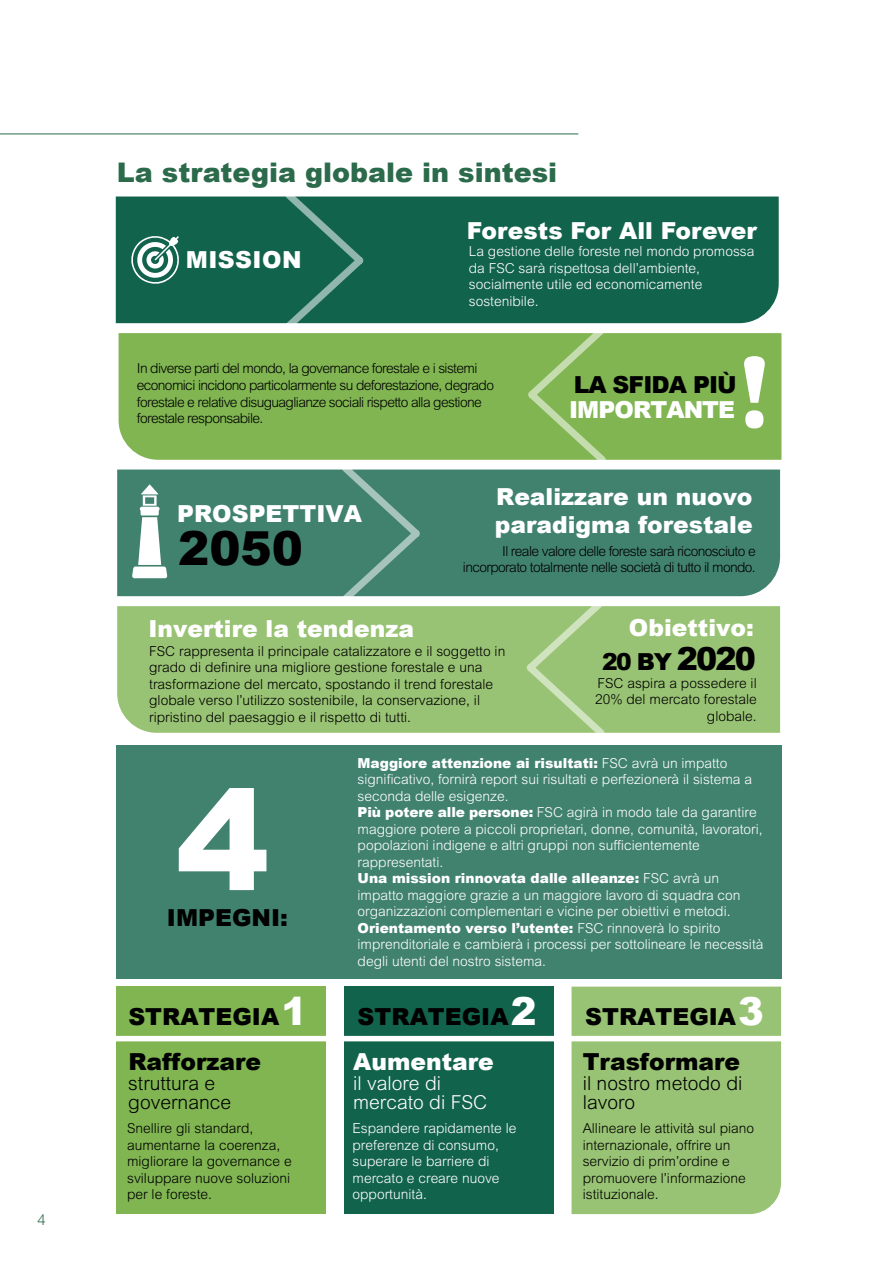
<style>
.page{position:relative;width:893px;height:1263px;background:#fff}
.page>*{position:absolute;margin:0;border:0;box-sizing:border-box;transform-origin:0 0}
.t1{font:900 140.1px "Arial";color:#fff}
.t2{font:700 105.6px "Britannic";color:#fff}
.t3{font:900 46.8px "Arial";color:#000}
.t4{font:900 27px "Arial";color:#2b6a4a}
.t5{font:900 23.4px/28px "Arial";color:#fff}
.t6{font:900 23.4px "Arial";color:#000}
.t7{font:900 23.4px "Arial";letter-spacing:-.04em;color:#000}
.t8{font:900 23.4px "Arial";letter-spacing:-.04em;color:#fff}
.t9{font:900 23.4px "Arial";letter-spacing:.02em;color:#fff}
.t10{font:300 19.35px/19.4px "Arial MT Std";color:#000}
.t11{font:300 19.35px/19.4px "Arial MT Std";color:#fff}
.t12{font:300 15px "Arial MT Std";color:#2b6a4a}
.t13{font:300 13.8px/16.5px "Arial MT Std";color:#fff}
.t14{font:300 13.8px/16.5px "Arial MT Std";color:#000}
.t15{font:300 13.8px/16.5px "Arial MT Std";letter-spacing:-.045em;color:#000}
.t16{font:900 13.8px "Arial";color:#fff}
.s1{color:#000}
.s2{font-size:31.65px;color:#000}
.s3{font-family:"Arial MT Std";font-weight:300}
.s4{font-family:"Arial";font-weight:900}
.s5{font-size:38.55px;color:#fff}
</style>
<div class="page">
<hr style="left:0;top:134px;width:578px;height:1px;background:#2b6a4a">
<div style="left:119px;top:333px;width:662px;height:127px;background:#80b552"></div>
<svg style="left:528px;top:333px;width:78px;height:127px;background:#89ba5e"></svg>
<div style="left:117px;top:606px;width:663px;height:127px;background:#99c374"></div>
<svg style="left:527px;top:606px;width:78px;height:127px;background:#a0c77e"></svg>
<div style="left:116px;top:986px;width:210px;height:228px;background:#80b552"></div>
<div style="left:344px;top:986px;width:209px;height:228px;background:#12634c"></div>
<div style="left:572px;top:986px;width:209px;height:228px;background:#99c374"></div>
<div style="left:116px;top:197px;width:663px;height:126px;background:#12634c"></div>
<svg style="left:286px;top:196px;width:77px;height:128px;background:#256f5a"></svg>
<div style="left:117px;top:469px;width:663px;height:127px;background:#41826f"></div>
<svg style="left:342px;top:469px;width:78px;height:128px;background:#508b7a"></svg>
<div style="left:116px;top:745px;width:666px;height:233px;background:#41826f"></div>
<svg style="left:132px;top:484px;width:35px;height:94px"></svg>
<svg style="left:131px;top:236px;width:48px;height:48px"></svg>
<div style="left:111px;top:1036px;width:678px;height:5px;background:#fff"></div>
<p class="t12" style="left:37px;top:1211px;width:10px">4</p>
<h3 class="t4" style="left:117px;top:153px;width:442px">La strategia globale in sintesi</h3>
<h3 class="t9" style="left:186px;top:243px;width:117px">MISSION</h3>
<h3 class="t5" style="left:467px;top:215px;width:292px">Forests For All Forever</h3>
<p class="t13" style="left:469px;top:243px;width:287px">La gestione delle foreste nel mondo promossa da FSC sarà rispettosa dell’ambiente, socialmente utile ed economicamente sostenibile.</p>
<p class="t15" style="left:137px;top:360px;width:359px">In diverse parti del mondo, la governance forestale e i sistemi economici incidono particolarmente su deforestazione, degrado forestale e relative disuguaglianze sociali rispetto alla gestione forestale responsabile.</p>
<h3 class="t7" style="left:574px;top:368px;width:165px">LA SFIDA PIÙ</h3>
<h3 class="t8" style="left:569px;top:393px;width:168px">IMPORTANTE</h3>
<h2 class="t2" style="left:735px;top:333px;width:40px">!</h2>
<h3 class="t5" style="left:177px;top:499px;width:186px">PROSPETTIVA</h3>
<h3 class="t3" style="left:178px;top:514px;width:127px">2050</h3>
<h3 class="t5" style="left:495px;top:482px;width:259px">Realizzare un nuovo paradigma forestale</h3>
<p class="t15" style="left:463px;top:543px;width:294px;text-align:right">Il reale valore delle foreste sarà riconosciuto e incorporato totalmente nelle società di tutto il mondo.</p>
<h3 class="t5" style="left:602px;top:610px;width:155px;line-height:34.2px;text-align:right">Obiettivo:<br><span class="s1">20 BY</span> <span class="s2">2020</span></h3>
<h3 class="t5" style="left:148px;top:614px;width:267px">Invertire la tendenza</h3>
<p class="t14" style="left:149px;top:642px;width:358px">FSC rappresenta il principale catalizzatore e il soggetto in grado di definire una migliore gestione forestale e una trasformazione del mercato, spostando il trend forestale globale verso l’utilizzo sostenibile, la conservazione, il ripristino del paesaggio e il rispetto di tutti.</p>
<p class="t16" style="left:358px;top:753px;width:371px">Maggiore attenzione ai risultati: <span class="s3">FSC avrà un impatto</span></p>
<p class="t13" style="left:358px;top:771px;width:407px">significativo, fornirà report sui risultati e perfezionerà il sistema a seconda delle esigenze.<br><span class="s4">Più potere alle persone:</span> FSC agirà in modo tale da garantire maggiore potere a piccoli proprietari, donne, comunità, lavoratori, popolazioni indigene e altri gruppi non sufficientemente rappresentati.</p>
<p class="t16" style="left:358px;top:868px;width:363px">Una mission rinnovata dalle alleanze: <span class="s3">FSC avrà un</span></p>
<p class="t13" style="left:358px;top:887px;width:384px">impatto maggiore grazie a un maggiore lavoro di squadra con organizzazioni complementari e vicine per obiettivi e metodi.</p>
<p class="t16" style="left:358px;top:918px;width:364px">Orientamento verso l’utente: <span class="s3">FSC rinnoverà lo spirito</span></p>
<p class="t13" style="left:358px;top:936px;width:407px">imprenditoriale e cambierà i processi per sottolineare le necessità degli utenti del nostro sistema.</p>
<p class="t14" style="left:595px;top:675px;width:163px;text-align:right">FSC aspira a possedere il<br>20% del mercato forestale globale.</p>
<h1 class="t1" style="left:176px;top:738px;width:95px">4</h1>
<h3 class="t6" style="left:167px;top:900px;width:123px">IMPEGNI:</h3>
<h3 class="t6" style="left:128px;top:999px;width:180px">STRATEGIA<span class="s5">1</span></h3>
<h3 class="t6" style="left:358px;top:999px;width:180px">STRATEGIA<span class="s5">2</span></h3>
<h3 class="t6" style="left:585px;top:999px;width:180px">STRATEGIA<span class="s5">3</span></h3>
<h3 class="t6" style="left:128px;top:1045px;width:134px">Rafforzare</h3>
<h3 class="t10" style="left:128px;top:1073px;width:104px">struttura e governance</h3>
<h3 class="t5" style="left:353px;top:1047px;width:142px">Aumentare</h3>
<h3 class="t11" style="left:353px;top:1073px;width:136px">il valore di mercato di FSC</h3>
<h3 class="t6" style="left:583px;top:1045px;width:159px">Trasformare</h3>
<h3 class="t10" style="left:583px;top:1073px;width:161px">il nostro metodo di lavoro</h3>
<p class="t14" style="left:127px;top:1120px;width:166px">Snellire gli standard, aumentarne la coerenza, migliorare la governance e sviluppare nuove soluzioni per le foreste.</p>
<p class="t14" style="left:583px;top:1120px;width:173px">Allineare le attività sul piano internazionale, offrire un servizio di prim’ordine e promuovere l’informazione istituzionale.</p>
<p class="t13" style="left:353px;top:1120px;width:165px">Espandere rapidamente le preferenze di consumo, superare le barriere di mercato e creare nuove opportunità.</p>
</div>
